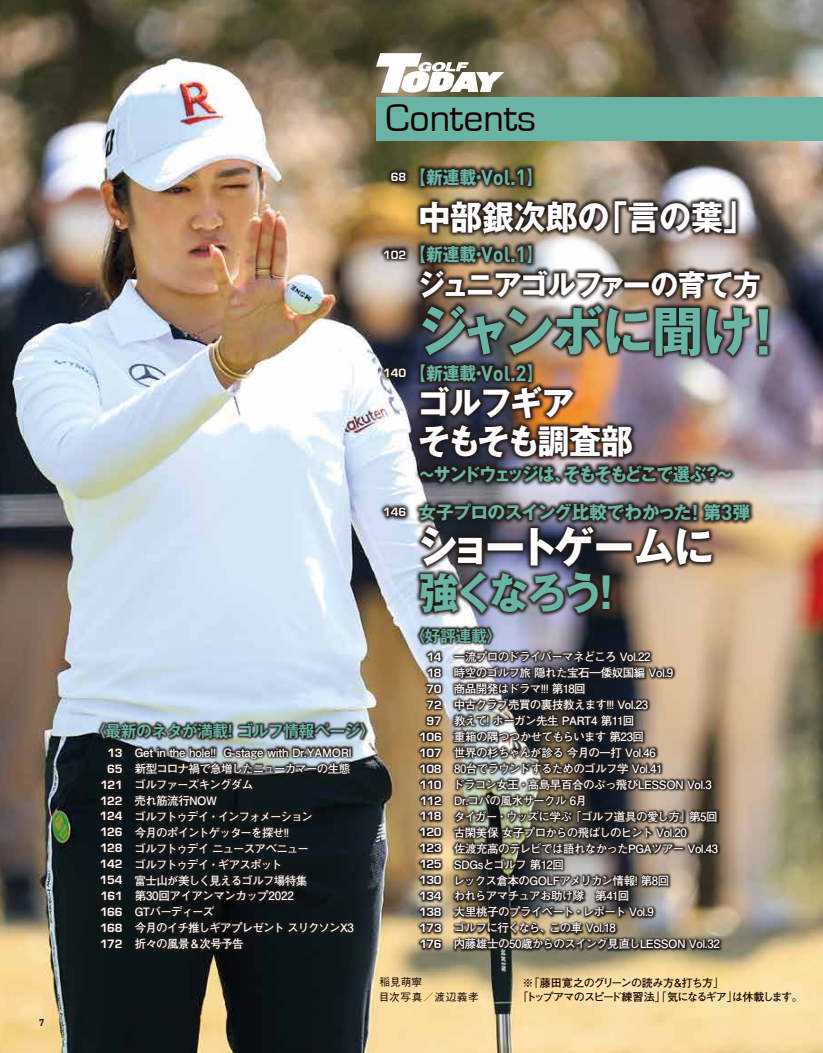
<style>
.page{position:relative;width:823px;height:1053px;background:#fff}
.page>*{position:absolute;margin:0;border:0;box-sizing:border-box;transform-origin:0 0}
.t1{font:700 63.75px "DIN";color:#69b4a4;scale:.95 1}
.t2{font:700 53.12px "Gothic MB101 Pro";letter-spacing:-.025em;color:#69b4a4;scale:.95 1}
.t3{font:700 42.5px "Gothic MB101 Pro";letter-spacing:-.125em;color:#fff;scale:.95 1}
.t4{font:700 42.5px "Gothic MB101 Pro";letter-spacing:-.105em;color:#69b4a4;scale:.95 1}
.t5{font:40px "Eurostile";color:#150301}
.t6{font:700 33.62px "Gothic MB101 Pro";letter-spacing:-.01em;color:#fff;scale:.95 1}
.t7{font:700 33.62px "Gothic MB101 Pro";letter-spacing:-.07em;color:#fff;scale:.95 1}
.t8{font:700 29.25px "Gothic MB101 Pro";letter-spacing:-.025em;color:#fff;scale:.95 1}
.t9{font:700 21.25px "DIN";letter-spacing:-.01em;color:#69b4a4;scale:.95 1}
.t10{font:700 17.75px "Gothic MB101 Pro";letter-spacing:-.045em;color:#69b4a4;scale:.95 1}
.t11{font:700 17.75px "Gothic MB101 Pro";letter-spacing:-.045em;color:#69b4a4}
.t12{font:700 17.75px "Gothic MB101 Pro";letter-spacing:-.125em;color:#69b4a4;scale:.95 1}
.t13{font:700 17.75px "Gothic MB101 Pro";letter-spacing:-.07em;color:#69b4a4;scale:.95 1}
.t14{font:700 16px "Gothic MB101 Pro De";letter-spacing:-.035em;color:#69b4a4}
.t15{font:700 12.38px "Eurostile";letter-spacing:-.03em;color:#fff}
.t16{font:700 11.5px "Futo Go B101 Pro";letter-spacing:-.055em;color:#fff}
.t17{font:700 11.5px "Futo Go B101 Pro";letter-spacing:-.075em;color:#fff}
.t18{font:700 11.5px "Futo Go B101 Pro";letter-spacing:-.02em;color:#fff}
.t19{font:700 11.5px "Futo Go B101 Pro";letter-spacing:-.09em;color:#fff}
.t20{font:700 11.5px "Futo Go B101 Pro";letter-spacing:-.035em;color:#fff}
.t21{font:700 11.5px "Futo Go B101 Pro";letter-spacing:-.08em;color:#fff}
.t22{font:700 11px "Futo Go B101 Pro";letter-spacing:-.085em;color:#150301}
.t23{font:700 11px "Futo Go B101 Pro";letter-spacing:-.035em;color:#150301}
.t24{font:500 10.62px "Gothic BBB Pro";letter-spacing:.06em;color:#150301}
.t25{font:700 9.75px "DIN";color:#221815}
.s1{font-size:21.75px}
.s2{font-family:"DIN";font-size:21.25px}
.s3{font-family:"DIN";font-size:21.75px}
</style>
<div class="page">
<img style="left:0;top:0;width:822px;height:1052px">
<img style="left:379px;top:163px;width:394px;height:456px">
<img style="left:416px;top:624px;width:306px;height:328px">
<svg style="left:97px;top:720px;width:272px;height:232px;background:#242729"></svg>
<div style="left:376px;top:97px;width:446px;height:44px;background:#69b4a4"></div>
<svg style="left:376px;top:53px;width:128px;height:40px"></svg>
<p class="t25" style="left:39px;top:1015px;width:7px">7</p>
<h3 class="t5" style="left:385px;top:97px;width:152px">Contents</h3>
<p class="t15" style="left:390px;top:170px;width:17px">68</p>
<h3 class="t10" style="left:409px;top:162px;width:72px">【新連載</h3>
<h3 class="t10" style="left:526px;top:162px;width:19px">【</h3>
<h3 class="t9" style="left:481px;top:163px;width:49px">Vol.<span class="s1">1</span></h3>
<h3 class="t10" style="left:470px;top:162px;width:19px">・</h3>
<p class="t15" style="left:383px;top:248px;width:24px">102</p>
<h3 class="t6" style="left:595px;top:189px;width:169px">「言の葉「</h3>
<h3 class="t6" style="left:418px;top:189px;width:202px">中部銀次郎の</h3>
<h3 class="t10" style="left:526px;top:239px;width:19px">【</h3>
<h3 class="t10" style="left:409px;top:239px;width:72px">【新連載</h3>
<h3 class="t9" style="left:481px;top:240px;width:49px">Vol.<span class="s1">1</span></h3>
<h3 class="t10" style="left:470px;top:239px;width:19px">・</h3>
<p class="t15" style="left:383px;top:366px;width:24px">140</p>
<h3 class="t8" style="left:417px;top:260px;width:363px">ジュニアゴルファーの育て方</h3>
<h1 class="t1" style="left:751px;top:290px;width:24px">!</h1>
<h2 class="t2" style="left:416px;top:287px;width:355px">ジャンボに聞け</h2>
<h3 class="t10" style="left:526px;top:358px;width:19px">【</h3>
<h3 class="t10" style="left:409px;top:358px;width:72px">【新連載</h3>
<h3 class="t9" style="left:481px;top:359px;width:49px">Vol.<span class="s1">2</span></h3>
<h3 class="t10" style="left:470px;top:358px;width:19px">・</h3>
<h3 class="t6" style="left:417px;top:375px;width:166px">ゴルフギア</h3>
<h3 class="t7" style="left:418px;top:413px;width:227px">そもそも調査部</h3>
<h3 class="t12" style="left:418px;top:459px;width:162px">～サンドウェッジは、</h3>
<h3 class="t13" style="left:563px;top:459px;width:152px">そもそもどこで選ぶ</h3>
<h3 class="t10" style="left:703px;top:459px;width:19px">?</h3>
<h3 class="t10" style="left:715px;top:459px;width:19px">~</h3>
<p class="t15" style="left:383px;top:505px;width:24px">146</p>
<h3 class="t11" style="left:418px;top:497px;width:333px">女子プロのスイング比較でわかった 第<span class="s2">!</span> 弾<span class="s3">3</span></h3>
<h3 class="t3" style="left:417px;top:511px;width:314px">ショートゲームに</h3>
<h3 class="t4" style="left:418px;top:557px;width:205px">強くなろう!</h3>
<h3 class="t14" style="left:409px;top:622px;width:94px">〈好評連載〈</h3>
<p class="t16" style="left:453px;top:647px;width:198px">一流プロのドライバーマネどころ Vol.22</p>
<p class="t15" style="left:426px;top:650px;width:17px">14</p>
<p class="t15" style="left:426px;top:666px;width:16px">18</p>
<p class="t16" style="left:453px;top:663px;width:221px">時空のゴルフ旅隠れた宝石―倭奴国編 Vol.9</p>
<p class="t15" style="left:426px;top:682px;width:17px">70</p>
<p class="t16" style="left:453px;top:679px;width:133px">商品開発はドラマ!!! 第18回</p>
<p class="t15" style="left:426px;top:698px;width:17px">72</p>
<p class="t16" style="left:453px;top:695px;width:196px">中古クラブ売買の裏技教えます!!! Vol.23</p>
<h3 class="t14" style="left:90px;top:717px;width:287px">〈最新のネタが満載! ゴルフ情報ページ〈</h3>
<p class="t18" style="left:223px;top:743px;width:130px">G-stage with Dr.YAMORI</p>
<p class="t18" style="left:135px;top:743px;width:83px">Get in the hole!!</p>
<p class="t15" style="left:107px;top:745px;width:16px">13</p>
<p class="t15" style="left:426px;top:713px;width:17px">97</p>
<p class="t16" style="left:454px;top:711px;width:182px">教えて! ホーガン先生 PART 第4 11回</p>
<p class="t15" style="left:419px;top:729px;width:24px">106</p>
<p class="t16" style="left:453px;top:727px;width:191px">重箱の隅つつかせてもらいます第23回</p>
<p class="t15" style="left:419px;top:745px;width:24px">107</p>
<p class="t16" style="left:453px;top:743px;width:203px">世界の杉ちゃんが診る今月の一打 Vol.46</p>
<p class="t15" style="left:107px;top:761px;width:17px">65</p>
<p class="t16" style="left:135px;top:759px;width:217px">新型コロナ禍で急増したニューカマーの生態</p>
<p class="t15" style="left:419px;top:761px;width:24px">108</p>
<p class="t16" style="left:453px;top:759px;width:210px">80台でラウンドするためのゴルフ学 Vol.41</p>
<p class="t15" style="left:100px;top:777px;width:24px">121</p>
<p class="t16" style="left:134px;top:775px;width:120px">ゴルファーズキングダム</p>
<p class="t15" style="left:419px;top:777px;width:24px">110</p>
<p class="t16" style="left:453px;top:775px;width:260px">ドラコン女王・高島早百合のぶっ飛びLESSON Vol.3</p>
<p class="t15" style="left:100px;top:793px;width:24px">122</p>
<p class="t16" style="left:134px;top:791px;width:84px">売れ筋流行NOW</p>
<p class="t15" style="left:419px;top:793px;width:24px">112</p>
<p class="t16" style="left:453px;top:791px;width:135px">Dr.コパの風水サークル 月6</p>
<p class="t15" style="left:100px;top:809px;width:24px">124</p>
<p class="t19" style="left:134px;top:807px;width:180px">ゴルフトゥデイ・インフォメーション</p>
<p class="t15" style="left:419px;top:809px;width:24px">118</p>
<p class="t16" style="left:570px;top:807px;width:122px">「ゴルフ道具の愛し方」</p>
<p class="t16" style="left:453px;top:807px;width:120px">タイガー・ウッズに学ぶ</p>
<p class="t16" style="left:688px;top:807px;width:30px">第回5</p>
<p class="t15" style="left:100px;top:825px;width:24px">126</p>
<p class="t21" style="left:135px;top:823px;width:156px">今月のポイントゲッターを探せ !!</p>
<p class="t15" style="left:419px;top:825px;width:24px">120</p>
<p class="t16" style="left:453px;top:823px;width:234px">古閑美保女子プロからの飛ばしのヒント Vol.20</p>
<p class="t15" style="left:100px;top:841px;width:24px">128</p>
<p class="t17" style="left:134px;top:839px;width:176px">ゴルフトゥデイニュースアベニュー</p>
<p class="t15" style="left:419px;top:841px;width:24px">123</p>
<p class="t16" style="left:454px;top:839px;width:265px">佐渡充高のテレビでは語れなかったPGAツアー Vol.43</p>
<p class="t15" style="left:100px;top:857px;width:24px">142</p>
<p class="t16" style="left:134px;top:855px;width:149px">ゴルフトゥデイ・ギアスポット</p>
<p class="t15" style="left:419px;top:857px;width:24px">125</p>
<p class="t16" style="left:453px;top:855px;width:111px">SDGsとゴルフ第12回</p>
<p class="t15" style="left:100px;top:873px;width:24px">154</p>
<p class="t16" style="left:134px;top:870px;width:174px">富士山が美しく見えるゴルフ場特集</p>
<p class="t15" style="left:419px;top:873px;width:24px">130</p>
<p class="t16" style="left:453px;top:870px;width:217px">レックス倉本のGOLFアメリカン情報第! 回8</p>
<p class="t15" style="left:100px;top:889px;width:24px">161</p>
<p class="t20" style="left:135px;top:886px;width:160px">第30回アイアンマンカップ2022</p>
<p class="t15" style="left:419px;top:889px;width:24px">134</p>
<p class="t16" style="left:453px;top:886px;width:177px">われらアマチュアお助け隊　第41回</p>
<p class="t15" style="left:100px;top:905px;width:24px">166</p>
<p class="t16" style="left:135px;top:902px;width:81px">GTバーディーズ</p>
<p class="t15" style="left:419px;top:905px;width:24px">138</p>
<p class="t16" style="left:453px;top:902px;width:201px">大里桃子のプライベート・レポート Vol.9</p>
<p class="t15" style="left:100px;top:921px;width:24px">168</p>
<p class="t17" style="left:135px;top:918px;width:220px">今月のイチ推しギアプレゼントスリクソンX3</p>
<p class="t15" style="left:419px;top:921px;width:24px">173</p>
<p class="t16" style="left:453px;top:918px;width:99px">ゴルフに行くなら、</p>
<p class="t16" style="left:549px;top:918px;width:68px">この車 Vol.18</p>
<p class="t15" style="left:100px;top:937px;width:24px">172</p>
<p class="t16" style="left:135px;top:934px;width:110px">折々の風景＆次号予告</p>
<p class="t15" style="left:419px;top:937px;width:24px">176</p>
<p class="t16" style="left:453px;top:934px;width:267px">内藤雄士の50歳からのスイング見直しLESSON Vol.32</p>
<p class="t24" style="left:379px;top:973px;width:44px">稲見萌寧</p>
<p class="t23" style="left:522px;top:973px;width:153px">※「藤田寛之のグリーンの読み方</p>
<p class="t22" style="left:671px;top:973px;width:54px">＆打ち方「</p>
<p class="t24" style="left:378px;top:988px;width:101px">目次写真／渡辺義孝</p>
<p class="t22" style="left:517px;top:987px;width:13px">「</p>
<p class="t22" style="left:525px;top:987px;width:213px">トップアマのスピード練習法」「気になるギア」</p>
<p class="t22" style="left:731px;top:987px;width:72px">は休載します。</p>
</div>
